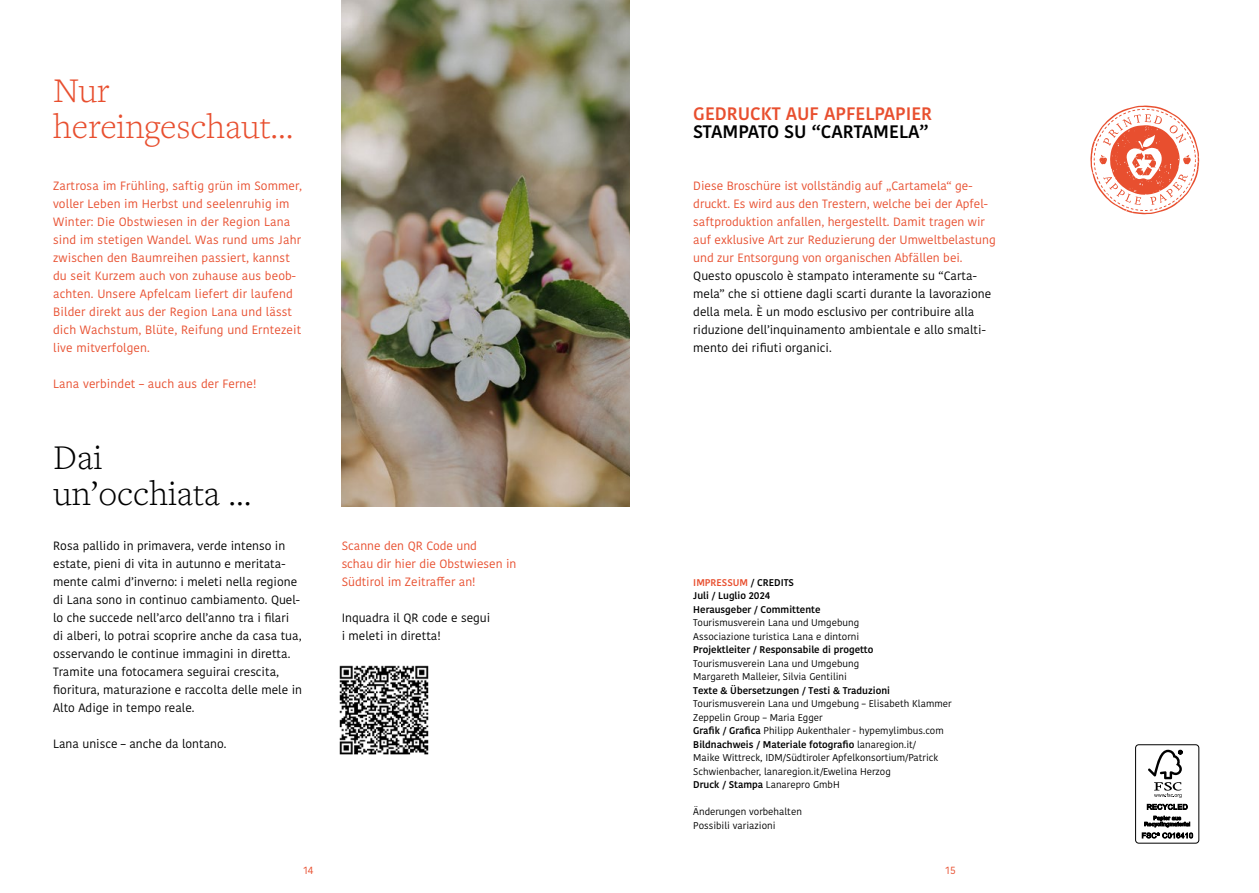
<style>
.page{position:relative;width:1259px;height:893px;background:#fff}
.page>*{position:absolute;margin:0;border:0;box-sizing:border-box;transform-origin:0 0}
.t1{font:300 36px/36px "Freight Text Pro";color:#e84f2f}
.t2{font:300 36px/36px "Freight Text Pro";color:#000}
.t3{font:600 18px "Kohinoor Devanagari";color:#e84f2f}
.t4{font:600 18px "Kohinoor Devanagari";color:#000}
.t5{font:12px/18px "Kohinoor Devanagari";letter-spacing:.01em;color:#e84f2f}
.t6{font:12px/18px "Kohinoor Devanagari";color:#000}
.t7{font:10.5px "Kohinoor Devanagari";color:#e84f2f}
.t8{font:9.75px/13.5px "Kohinoor Devanagari";color:#000}
.t9{font:600 9.75px/13.5px "Kohinoor Devanagari";color:#000}
.s1{color:#e84f2f}
.s2{font-weight:600}
</style>
<div class="page">
<img style="left:342px;top:0;width:287px;height:506px">
<div style="left:1135px;top:744px;width:64px;height:99px;border:1px solid #000;border-radius:3px"></div>
<svg style="left:1148px;top:750px;width:34px;height:48px"></svg>
<svg style="left:1147px;top:804px;width:40px;height:6px"></svg>
<svg style="left:1142px;top:816px;width:51px;height:22px"></svg>
<svg style="left:1090px;top:106px;width:109px;height:108px"></svg>
<img style="left:339px;top:665px;width:90px;height:90px">
<h1 class="t1" style="left:53px;top:71px;width:242px">Nur hereingeschaut…</h1>
<p class="t5" style="left:53px;top:177px;width:250px">Zartrosa im Frühling, saftig grün im Sommer, voller Leben im Herbst und seelenruhig im Winter: Die Obstwiesen in der Region Lana sind im stetigen Wandel. Was rund ums Jahr zwischen den Baumreihen passiert, kannst du seit Kurzem auch von zuhause aus beob&shy;achten. Unsere Apfelcam liefert dir laufend Bilder direkt aus der Region Lana und lässt dich Wachstum, Blüte, Reifung und Erntezeit live mitverfolgen.</p>
<p class="t5" style="left:53px;top:375px;width:205px">Lana verbindet – auch aus der Ferne!</p>
<h1 class="t2" style="left:53px;top:438px;width:200px">Dai un’occhiata …</h1>
<p class="t6" style="left:53px;top:537px;width:250px">Rosa pallido in primavera, verde intenso in estate, pieni di vita in autunno e meritata&shy;mente calmi d’inverno: i meleti nella regione di Lana sono in continuo cambiamento. Quel&shy;lo che succede nell’arco dell’anno tra i filari di alberi, lo potrai scoprire anche da casa tua, osservando le continue immagini in diretta.<br>Tramite una fotocamera seguirai crescita, fioritura, maturazione e raccolta delle mele in Alto Adige in tempo reale.</p>
<p class="t6" style="left:53px;top:735px;width:175px">Lana unisce – anche da lontano.</p>
<p class="t5" style="left:342px;top:537px;width:176px">Scanne den QR Code und<br>schau dir hier die Obstwiesen in<br>Südtirol im Zeitraffer an!</p>
<p class="t6" style="left:342px;top:609px;width:150px">Inquadra il QR code e segui i meleti in diretta!</p>
<h2 class="t3" style="left:693px;top:103px;width:240px">GEDRUCKT AUF APFELPAPIER</h2>
<h2 class="t4" style="left:693px;top:121px;width:237px">STAMPATO SU “CARTAMELA”</h2>
<p class="t5" style="left:693px;top:177px;width:304px">Diese Broschüre ist vollständig auf „Cartamela“ ge&shy;druckt. Es wird aus den Trestern, welche bei der Apfel&shy;saftproduktion anfallen, hergestellt. Damit tragen wir auf exklusive Art zur Reduzierung der Umweltbelastung und zur Entsorgung von organischen Abfällen bei.</p>
<p class="t6" style="left:693px;top:267px;width:299px">Questo opuscolo è stampato interamente su “Carta&shy;mela” che si ottiene dagli scarti durante la lavorazione della mela. È un modo esclusivo per contribuire alla riduzione dell’inquinamento ambientale e allo smalti&shy;mento dei rifiuti organici.</p>
<p class="t9" style="left:693px;top:576px;width:129px"><span class="s1">IMPRESSUM</span> / CREDITS<br>Juli / Luglio 2024<br>Herausgeber / Committente</p>
<p class="t8" style="left:693px;top:616px;width:167px">Tourismusverein Lana und Umgebung<br>Associazione turistica Lana e dintorni</p>
<p class="t9" style="left:693px;top:643px;width:182px">Projektleiter / Responsabile di progetto</p>
<p class="t8" style="left:693px;top:657px;width:167px">Tourismusverein Lana und Umgebung<br>Margareth Malleier, Silvia Gentilini</p>
<p class="t9" style="left:693px;top:684px;width:198px">Texte &amp; Übersetzungen / Testi &amp; Traduzioni</p>
<p class="t8" style="left:693px;top:697px;width:260px">Tourismusverein Lana und Umgebung – Elisabeth Klammer Zeppelin Group – Maria Egger<br><span class="s2">Grafik / Grafica</span> Philipp Aukenthaler - hypemylimbus.com <span class="s2">Bildnachweis / Materiale fotografio</span> lanaregion.it/<br>Maike Wittreck, IDM/Südtiroler Apfelkonsortium/Patrick Schwienbacher, lanaregion.it/Ewelina Herzog<br><span class="s2">Druck / Stampa</span> Lanarepro GmbH</p>
<p class="t8" style="left:693px;top:805px;width:110px">Änderungen vorbehalten<br>Possibili variazioni</p>
<p class="t7" style="left:303px;top:864px;width:12px">14</p>
<p class="t7" style="left:945px;top:864px;width:12px">15</p>
</div>
